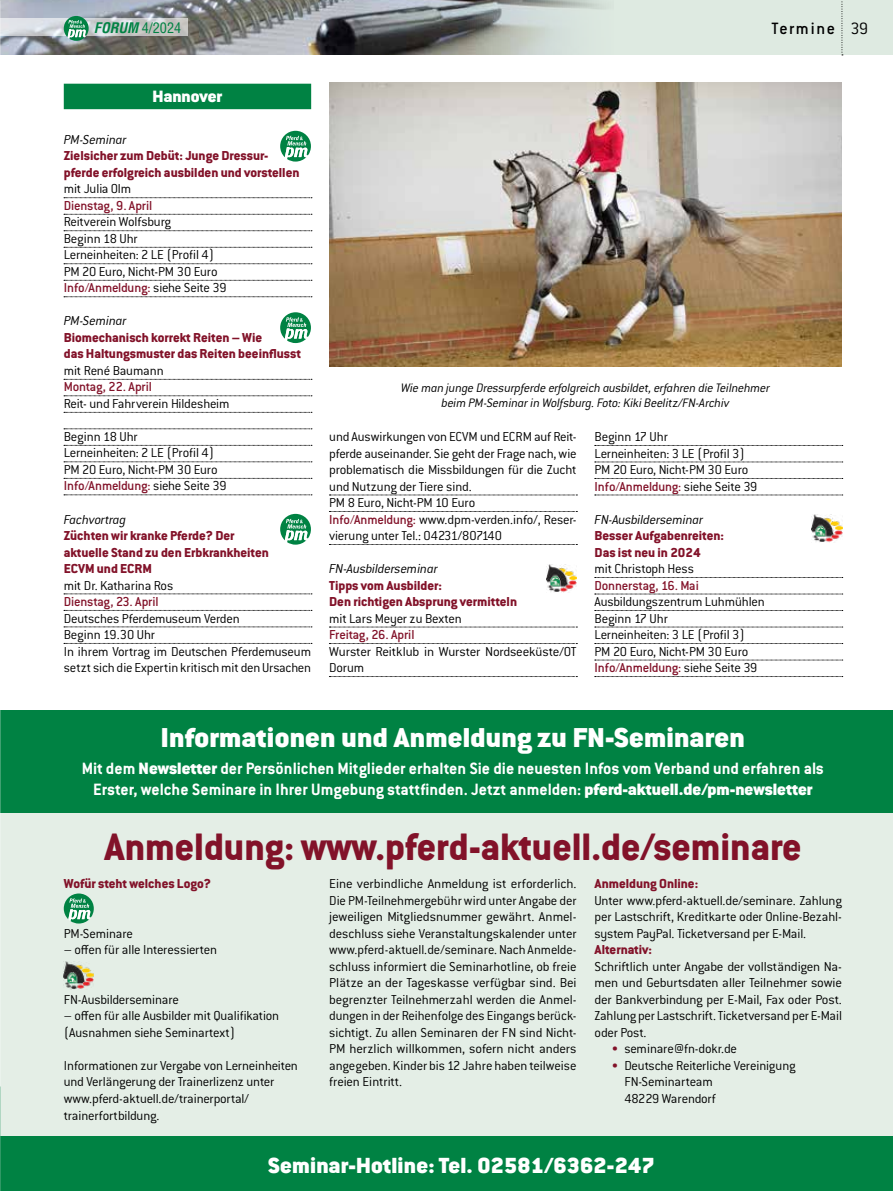
<style>
.page{position:relative;width:893px;height:1191px;background:#fff}
.page>*{position:absolute;margin:0;border:0;box-sizing:border-box;transform-origin:0 0}
.t1{font:800 42px "Conduit ITC Std";color:#821229}
.t2{font:900 30px "Conduit ITC Std";letter-spacing:.01em;color:#fff}
.t3{font:900 24px "Conduit ITC Std";letter-spacing:.01em;color:#fff}
.t4{font:700 18px/21px "Conduit ITC Std";color:#fff;text-align:center}
.t5{font:500 18px "Conduit ITC Std";letter-spacing:.08em;color:#000}
.t6{font:900 18px "Conduit ITC Std";color:#fff}
.t7{font:300 14.25px/16.5px "Conduit ITC Std";letter-spacing:-.015em;color:#000}
.t8{font:800 14.25px/16.5px "Conduit ITC Std";color:#821229}
.t9{font:500 14.25px "Conduit ITC Std";letter-spacing:-.015em;color:#821229}
.t10{font:italic 300 14.25px "Conduit ITC Std";letter-spacing:-.01em;color:#000}
.t11{font:condensed 14.25px "Helvetica LT Std";color:#008243}
.t12{font:italic 300 13.5px/15px "Conduit ITC Std";letter-spacing:-.015em;color:#000;text-align:center}
.s1{font-weight:700;font-style:italic}
.s2{font-weight:300}
.s3{font-weight:500;color:#821229}
.s4{font-weight:900}
.s5{color:#821229}
</style>
<div class="page">
<div style="left:0;top:0;width:893px;height:55px;background:#deeae1"></div>
<img style="left:1px;top:0;width:605px;height:55px">
<svg style="left:842px;top:1px;width:1px;height:55px"></svg>
<svg style="left:1px;top:19px;width:186px;height:17px"></svg>
<svg style="left:64px;top:16px;width:25px;height:25px"></svg>
<svg style="left:280px;top:131px;width:31px;height:31px"></svg>
<svg style="left:280px;top:312px;width:31px;height:31px"></svg>
<svg style="left:280px;top:514px;width:31px;height:30px"></svg>
<img style="left:546px;top:564px;width:31px;height:28px">
<img style="left:812px;top:514px;width:30px;height:28px">
<div style="left:0;top:783px;width:893px;height:408px;background:#e4eee6"></div>
<div style="left:0;top:710px;width:893px;height:102px;background:#008243"></div>
<div style="left:0;top:1136px;width:893px;height:55px;background:#008243"></div>
<svg style="left:64px;top:893px;width:30px;height:30px"></svg>
<img style="left:64px;top:961px;width:30px;height:28px">
<div style="left:64px;top:84px;width:247px;height:25px;background:#008243"></div>
<svg style="left:64px;top:197px;width:248px;height:1px"></svg>
<svg style="left:64px;top:214px;width:248px;height:1px"></svg>
<svg style="left:64px;top:230px;width:248px;height:1px"></svg>
<svg style="left:64px;top:247px;width:248px;height:1px"></svg>
<svg style="left:64px;top:263px;width:248px;height:1px"></svg>
<svg style="left:64px;top:280px;width:248px;height:1px"></svg>
<svg style="left:64px;top:296px;width:248px;height:1px"></svg>
<svg style="left:64px;top:379px;width:248px;height:1px"></svg>
<svg style="left:64px;top:395px;width:248px;height:1px"></svg>
<svg style="left:64px;top:412px;width:248px;height:1px"></svg>
<svg style="left:64px;top:428px;width:248px;height:1px"></svg>
<svg style="left:64px;top:445px;width:248px;height:1px"></svg>
<svg style="left:64px;top:461px;width:248px;height:1px"></svg>
<svg style="left:64px;top:478px;width:248px;height:1px"></svg>
<svg style="left:64px;top:494px;width:248px;height:1px"></svg>
<svg style="left:64px;top:593px;width:248px;height:1px"></svg>
<svg style="left:64px;top:610px;width:248px;height:1px"></svg>
<svg style="left:64px;top:626px;width:248px;height:1px"></svg>
<svg style="left:64px;top:643px;width:248px;height:1px"></svg>
<svg style="left:329px;top:495px;width:248px;height:1px"></svg>
<svg style="left:329px;top:511px;width:248px;height:1px"></svg>
<svg style="left:329px;top:544px;width:248px;height:1px"></svg>
<svg style="left:329px;top:627px;width:248px;height:1px"></svg>
<svg style="left:329px;top:643px;width:248px;height:1px"></svg>
<svg style="left:329px;top:676px;width:248px;height:1px"></svg>
<svg style="left:595px;top:445px;width:248px;height:1px"></svg>
<svg style="left:595px;top:462px;width:248px;height:1px"></svg>
<svg style="left:595px;top:478px;width:248px;height:1px"></svg>
<svg style="left:595px;top:495px;width:248px;height:1px"></svg>
<svg style="left:595px;top:577px;width:248px;height:1px"></svg>
<svg style="left:595px;top:594px;width:248px;height:1px"></svg>
<svg style="left:595px;top:610px;width:248px;height:1px"></svg>
<svg style="left:595px;top:627px;width:248px;height:1px"></svg>
<svg style="left:595px;top:643px;width:248px;height:1px"></svg>
<svg style="left:595px;top:660px;width:248px;height:1px"></svg>
<svg style="left:595px;top:676px;width:248px;height:1px"></svg>
<img style="left:0;top:0;width:1px;height:786px">
<img style="left:329px;top:83px;width:513px;height:283px">
<p class="t11" style="left:94px;top:18px;width:89px"><span class="s1">FORUM</span> 4/2024</p>
<p class="t5" style="left:772px;top:18px;width:98px">Termine <span class="s2">39</span></p>
<p class="t6" style="left:153px;top:86px;width:71px">Hannover</p>
<p class="t10" style="left:64px;top:131px;width:64px">PM-Seminar</p>
<p class="t8" style="left:64px;top:147px;width:237px">Zielsicher zum Debüt: Junge Dressur&shy;pferde erfolgreich ausbilden und vorstellen</p>
<p class="t7" style="left:64px;top:180px;width:69px">mit Julia Olm</p>
<p class="t9" style="left:64px;top:197px;width:90px">Dienstag, 9. April</p>
<p class="t7" style="left:64px;top:213px;width:164px">Reitverein Wolfsburg<br>Beginn 18 Uhr<br>Lerneinheiten: 2 LE (Profil 4)<br>PM 20 Euro, Nicht-PM 30 Euro<br><span class="s3">Info/Anmeldung:</span> siehe Seite 39</p>
<p class="t10" style="left:64px;top:312px;width:64px">PM-Seminar</p>
<p class="t8" style="left:64px;top:329px;width:239px">Biomechanisch korrekt Reiten – Wie<br>das Haltungsmuster das Reiten beeinflusst</p>
<p class="t7" style="left:64px;top:362px;width:101px">mit René Baumann</p>
<p class="t9" style="left:64px;top:378px;width:90px">Montag, 22. April</p>
<p class="t7" style="left:64px;top:395px;width:167px">Reit- und Fahrverein Hildesheim</p>
<p class="t7" style="left:64px;top:428px;width:164px">Beginn 18 Uhr<br>Lerneinheiten: 2 LE (Profil 4)<br>PM 20 Euro, Nicht-PM 30 Euro<br><span class="s3">Info/Anmeldung:</span> siehe Seite 39</p>
<p class="t10" style="left:64px;top:510px;width:64px">Fachvortrag</p>
<p class="t8" style="left:64px;top:527px;width:207px">Züchten wir kranke Pferde? Der aktuelle Stand zu den Erbkrankheiten<br>ECVM und ECRM</p>
<p class="t7" style="left:64px;top:576px;width:111px">mit Dr. Katharina Ros</p>
<p class="t9" style="left:64px;top:593px;width:96px">Dienstag, 23. April</p>
<p class="t7" style="left:64px;top:609px;width:249px">Deutsches Pferdemuseum Verden<br>Beginn 19.30 Uhr<br>In ihrem Vortrag im Deutschen Pferdemuseum setzt sich die Expertin kritisch mit den Ursachen</p>
<p class="t12" style="left:401px;top:379px;width:370px">Wie man junge Dressurpferde erfolgreich ausbildet, erfahren die Teilnehmer beim PM-Seminar in Wolfsburg. Foto: Kiki Beelitz/FN-Archiv</p>
<p class="t7" style="left:329px;top:428px;width:249px">und Auswirkungen von ECVM und ECRM auf Reit&shy;pferde auseinander. Sie geht der Frage nach, wie problematisch die Missbildungen für die Zucht und Nutzung der Tiere sind.<br>PM 8 Euro, Nicht-PM 10 Euro<br><span class="s3">Info/Anmeldung:</span> www.dpm-verden.info/, Reser&shy;vierung unter Tel.: 04231/807140</p>
<p class="t10" style="left:329px;top:560px;width:110px">FN-Ausbilderseminar</p>
<p class="t8" style="left:329px;top:576px;width:189px">Tipps vom Ausbilder:<br>Den richtigen Absprung vermitteln</p>
<p class="t7" style="left:329px;top:609px;width:134px">mit Lars Meyer zu Bexten</p>
<p class="t9" style="left:329px;top:626px;width:87px">Freitag, 26. April</p>
<p class="t7" style="left:329px;top:642px;width:249px">Wurster Reitklub in Wurster Nordseeküste/OT<br>Dorum</p>
<p class="t7" style="left:595px;top:428px;width:164px">Beginn 17 Uhr<br>Lerneinheiten: 3 LE (Profil 3)<br>PM 20 Euro, Nicht-PM 30 Euro<br><span class="s3">Info/Anmeldung:</span> siehe Seite 39</p>
<p class="t10" style="left:595px;top:510px;width:110px">FN-Ausbilderseminar</p>
<p class="t8" style="left:595px;top:527px;width:131px">Besser Aufgabenreiten:<br>Das ist neu in 2024</p>
<p class="t7" style="left:595px;top:560px;width:101px">mit Christoph Hess</p>
<p class="t9" style="left:595px;top:576px;width:106px">Donnerstag, 16. Mai</p>
<p class="t7" style="left:595px;top:593px;width:172px">Ausbildungszentrum Luhmühlen<br>Beginn 17 Uhr<br>Lerneinheiten: 3 LE (Profil 3)<br>PM 20 Euro, Nicht-PM 30 Euro<br><span class="s3">Info/Anmeldung:</span> siehe Seite 39</p>
<h2 class="t2" style="left:161px;top:720px;width:585px">Informationen und Anmeldung zu FN-Seminaren</h2>
<p class="t4" style="left:82px;top:757px;width:744px">Mit dem <span class="s4">Newsletter</span> der Persönlichen Mitglieder erhalten Sie die neuesten Infos vom Verband und erfahren als<br>Erster, welche Seminare in Ihrer Umgebung stattfinden. Jetzt anmelden: <span class="s4">pferd-aktuell.de/pm-newsletter</span></p>
<h1 class="t1" style="left:104px;top:821px;width:699px">Anmeldung: www.pferd-aktuell.de/seminare</h1>
<p class="t8" style="left:64px;top:875px;width:149px">Wofür steht welches Logo?</p>
<p class="t7" style="left:64px;top:924px;width:71px">PM-Seminare</p>
<p class="t7" style="left:64px;top:941px;width:155px">– offen für alle Interessierten</p>
<p class="t7" style="left:329px;top:875px;width:249px;text-align:justify">Eine verbindliche Anmeldung ist erforderlich.<br>Die PM-Teilnehmergebühr wird unter Angabe der jeweiligen Mitgliedsnummer gewährt. Anmel&shy;deschluss siehe Veranstaltungskalender unter www.pferd-aktuell.de/seminare. Nach Anmelde&shy;schluss informiert die Seminarhotline, ob freie Plätze an der Tageskasse verfügbar sind. Bei begrenzter Teilnehmerzahl werden die Anmel&shy;dungen in der Reihenfolge des Eingangs berück&shy;sichtigt. Zu allen Seminaren der FN sind Nicht-PM herzlich willkommen, sofern nicht anders angegeben. Kinder bis 12 Jahre haben teilweise freien Eintritt.</p>
<p class="t8" style="left:595px;top:875px;width:105px">Anmeldung Online:</p>
<p class="t7" style="left:595px;top:891px;width:249px;text-align:justify">Unter www.pferd-aktuell.de/seminare. Zahlung per Lastschrift, Kreditkarte oder Online-Bezahl&shy;system PayPal. Ticketversand per E-Mail.</p>
<p class="t8" style="left:595px;top:941px;width:59px">Alternativ:</p>
<p class="t7" style="left:595px;top:957px;width:249px;text-align:justify">Schriftlich unter Angabe der vollständigen Na&shy;men und Geburtsdaten aller Teilnehmer sowie der Bankverbindung per E-Mail, Fax oder Post.<br>Zahlung per Lastschrift. Ticketversand per E-Mail oder Post.</p>
<p class="t7" style="left:612px;top:1040px;width:127px"><span class="s5">•</span> seminare@fn-dokr.de</p>
<p class="t7" style="left:624px;top:1056px;width:173px;text-indent:-13px"><span class="s5">•</span> Deutsche Reiterliche Vereinigung<br>FN-Seminarteam<br>48229 Warendorf</p>
<p class="t7" style="left:64px;top:990px;width:117px">FN-Ausbilderseminare</p>
<p class="t7" style="left:64px;top:1007px;width:217px">– offen für alle Ausbilder mit Qualifikation (Ausnahmen siehe Seminartext)</p>
<p class="t7" style="left:64px;top:1056px;width:236px">Informationen zur Vergabe von Lerneinheiten und Verlängerung der Trainerlizenz unter www.pferd-aktuell.de/trainerportal/ trainerfortbildung.</p>
<h3 class="t3" style="left:268px;top:1152px;width:388px">Seminar-Hotline: Tel. 02581/6362-247</h3>
</div>
